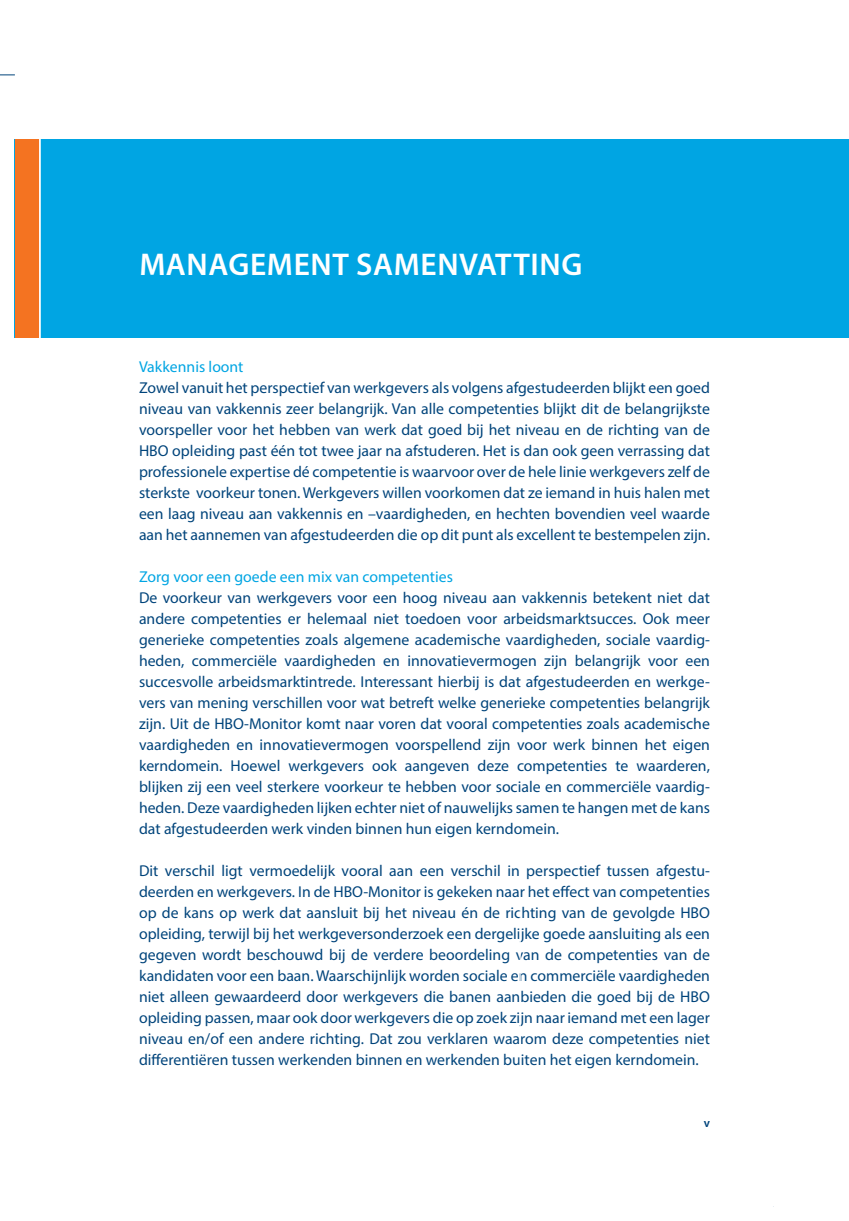
<style>
.page{position:relative;width:849px;height:1221px;background:#fff}
.page>*{position:absolute;margin:0;border:0;box-sizing:border-box;transform-origin:0 0}
.t1{font:600 31.5px "Myriad Pro";color:#fff}
.t2{font:15.75px/21px "Myriad Pro";color:#00447b;text-align:justify}
.t3{font:15.75px "Myriad Pro";color:#00a5e3}
.t4{font:600 12.25px "Myriad Pro";color:#00447b}
</style>
<div class="page">
<div style="left:15px;top:139px;width:818px;height:199px;background:#00a5e3"></div>
<div style="left:15px;top:139px;width:25px;height:199px;background:#f47321"></div>
<hr style="left:39px;top:135px;width:2px;height:266px;background:#fff">
<h1 class="t1" style="left:139px;top:244px;width:48px">MANAGE</h1>
<h1 class="t1" style="left:267px;top:244px;width:46px">MENT</h1>
<h1 class="t1" style="left:356px;top:244px;width:83px">SAMENVATTING</h1>
<p class="t3" style="left:139px;top:357px;width:106px">Vakkennis loont</p>
<p class="t2" style="left:139px;top:377px;width:572px">Zowel vanuit het perspectief van werkgevers als volgens afgestudeerden blijkt een goed niveau van vakkennis zeer belangrijk. Van alle competenties blijkt dit de belangrijkste voorspeller voor het hebben van werk dat goed bij het niveau en de richting van de HBO opleiding past één tot twee jaar na afstuderen. Het is dan ook geen verrassing dat professionele expertise dé competentie is waarvoor over de hele linie werkgevers zelf de sterkste voorkeur tonen. Werkgevers willen voorkomen dat ze iemand in huis halen met een laag niveau aan vakkennis en –vaardigheden, en hechten bovendien veel waarde aan het aannemen van afgestudeerden die op dit punt als excellent te bestempelen zijn.</p>
<p class="t3" style="left:139px;top:567px;width:315px">Zorg voor een goede een mix van competenties</p>
<p class="t2" style="left:139px;top:587px;width:572px">De voorkeur van werkgevers voor een hoog niveau aan vakkennis betekent niet dat andere competenties er helemaal niet toedoen voor arbeidsmarktsucces. Ook meer generieke competenties zoals algemene academische vaardigheden, sociale vaardig&shy;heden, commerciële vaardigheden en innovatievermogen zijn belangrijk voor een succesvolle arbeidsmarktintrede. Interessant hierbij is dat afgestudeerden en werkge&shy;vers van mening verschillen voor wat betreft welke generieke competenties belangrijk zijn. Uit de HBO-Monitor komt naar voren dat vooral competenties zoals academische vaardigheden en innovatievermogen voorspellend zijn voor werk binnen het eigen kerndomein. Hoewel werkgevers ook aangeven deze competenties te waarderen, blijken zij een veel sterkere voorkeur te hebben voor sociale en commerciële vaardig&shy;heden. Deze vaardigheden lijken echter niet of nauwelijks samen te hangen met de kans dat afgestudeerden werk vinden binnen hun eigen kerndomein.</p>
<p class="t2" style="left:139px;top:860px;width:572px">Dit verschil ligt vermoedelijk vooral aan een verschil in perspectief tussen afgestu&shy;deerden en werkgevers. In de HBO-Monitor is gekeken naar het effect van competenties op de kans op werk dat aansluit bij het niveau én de richting van de gevolgde HBO opleiding, terwijl bij het werkgeversonderzoek een dergelijke goede aansluiting als een gegeven wordt beschouwd bij de verdere beoordeling van de competenties van de kandidaten voor een baan. Waarschijnlijk worden sociale en commerciële vaardigheden niet alleen gewaardeerd door werkgevers die banen aanbieden die goed bij de HBO opleiding passen, maar ook door werkgevers die op zoek zijn naar iemand met een lager niveau en/of een andere richting. Dat zou verklaren waarom deze competenties niet differentiëren tussen werkenden binnen en werkenden buiten het eigen kerndomein.</p>
<p class="t4" style="left:703px;top:1115px;width:8px">v</p>
</div>
